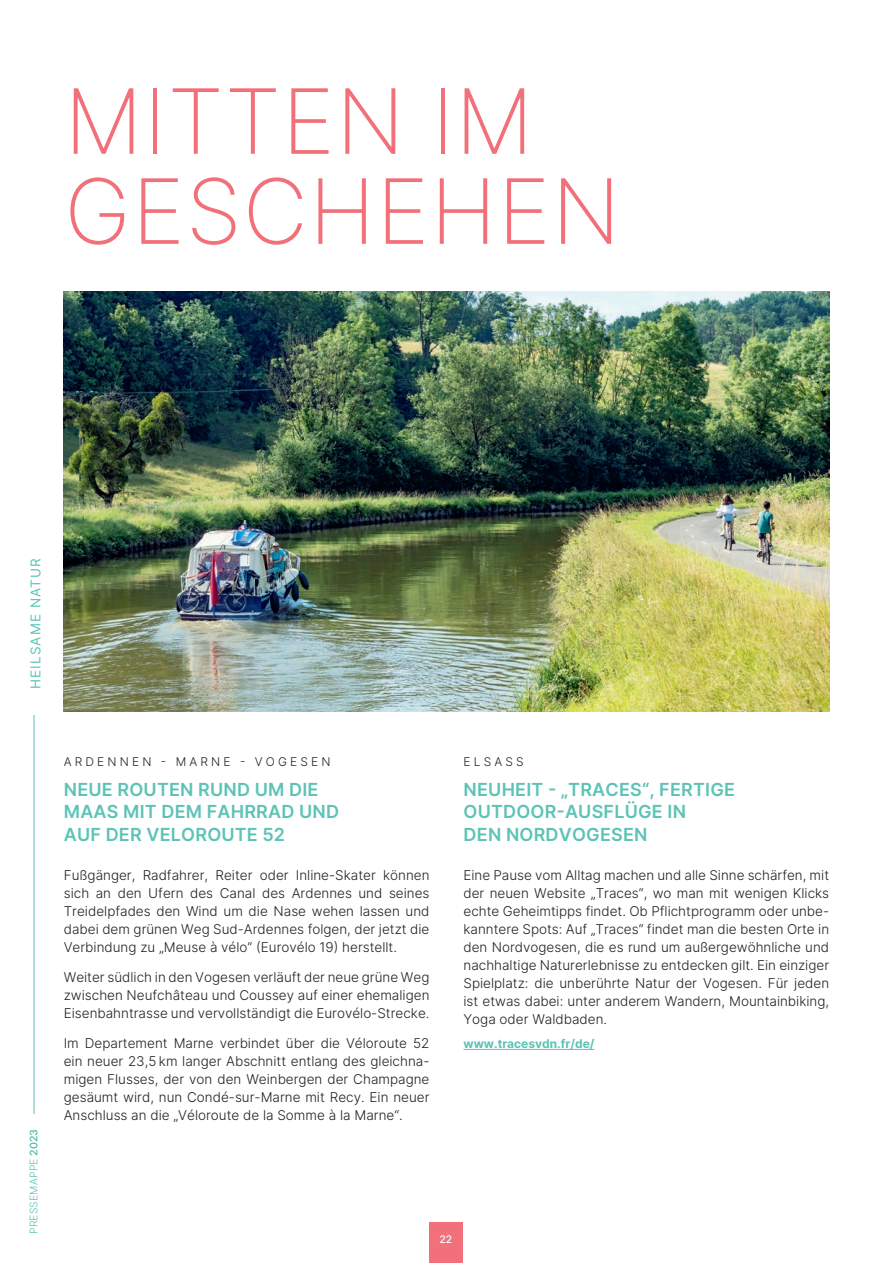
<style>
.page{position:relative;width:893px;height:1263px;background:#fff}
.page>*{position:absolute;margin:0;border:0;box-sizing:border-box;transform-origin:0 0}
.t1{font:200 90px/90px "Inter";letter-spacing:.01em;color:#f17079}
.t2{font:600 18px/22.5px "Inter";letter-spacing:.01em;color:#5cc3b6}
.t3{font:300 13.5px/18px "Inter";color:#231f20;text-align:justify}
.t4{font:13.5px "Inter";letter-spacing:.085em;color:#5cc3b6}
.t5{font:300 12px "Inter";letter-spacing:.26em;color:#231f20}
.t6{font:700 12px "Inter";color:#5cc3b6}
.t7{font:300 10.5px "Inter";letter-spacing:.01em;color:#5cc3b6}
.t8{font:500 10.5px "Inter";color:#fff}
.s1{font-weight:600}
</style>
<div class="page">
<img style="left:64px;top:292px;width:765px;height:420px">
<div style="left:429px;top:1222px;width:34px;height:41px;background:#f17079"></div>
<hr style="left:34px;top:631px;width:1px;height:483px;background:#5cc3b6">
<hr style="left:463px;top:1049px;width:131px;height:1px;background:#5cc3b6">
<div style="left:27px;top:532px;width:14px;height:183px;background:#fff"></div>
<h1 class="t1" style="left:64px;top:75px;width:558px">MITTEN IM<br>GESCHEHEN</h1>
<p class="t4" style="left:26px;top:689px;width:133px;rotate:-90deg">HEILSAME NATUR</p>
<p class="t7" style="left:26px;top:1234px;width:107px;rotate:-90deg">PRESSEMAPPE <span class="s1">2023</span></p>
<p class="t5" style="left:64px;top:753px;width:268px">ARDENNEN - MARNE - VOGESEN</p>
<h2 class="t2" style="left:64px;top:777px;width:277px">NEUE ROUTEN RUND UM DIE<br>MAAS MIT DEM FAHRRAD UND<br>AUF DER VELOROUTE 52</h2>
<p class="t3" style="left:64px;top:866px;width:367px">Fußgänger, Radfahrer, Reiter oder Inline-Skater können sich an den Ufern des Canal des Ardennes und seines Treidelpfades den Wind um die Nase wehen lassen und dabei dem grünen Weg Sud-Ardennes folgen, der jetzt die Verbindung zu „Meuse à vélo“ (Eurovélo 19) herstellt.</p>
<p class="t3" style="left:64px;top:968px;width:367px">Weiter südlich in den Vogesen verläuft der neue grüne Weg zwischen Neufchâteau und Coussey auf einer ehemaligen Eisenbahntrasse und vervollständigt die Eurovélo-Strecke.</p>
<p class="t3" style="left:64px;top:1034px;width:367px">Im Departement Marne verbindet über die Véloroute 52 ein neuer 23,5 km langer Abschnitt entlang des gleichna&shy;migen Flusses, der von den Weinbergen der Champagne gesäumt wird, nun Condé-sur-Marne mit Recy. Ein neuer Anschluss an die „Véloroute de la Somme à la Marne“.</p>
<p class="t5" style="left:464px;top:753px;width:62px">ELSASS</p>
<h2 class="t2" style="left:464px;top:777px;width:273px">NEUHEIT - „TRACES“, FERTIGE<br>OUTDOOR-AUSFLÜGE IN<br>DEN NORDVOGESEN</h2>
<p class="t3" style="left:463px;top:866px;width:367px">Eine Pause vom Alltag machen und alle Sinne schärfen, mit der neuen Website „Traces“, wo man mit wenigen Klicks echte Geheimtipps findet. Ob Pflichtprogramm oder unbe&shy;kanntere Spots: Auf „Traces“ findet man die besten Orte in den Nordvogesen, die es rund um außergewöhnliche und nachhaltige Naturerlebnisse zu entdecken gilt. Ein einziger Spielplatz: die unberührte Natur der Vogesen. Für jeden ist etwas dabei: unter anderem Wandern, Mountainbiking, Yoga oder Waldbaden.</p>
<p class="t6" style="left:463px;top:1034px;width:133px">www.tracesvdn.fr/de/</p>
<p class="t8" style="left:439px;top:1231px;width:14px">22</p>
</div>
